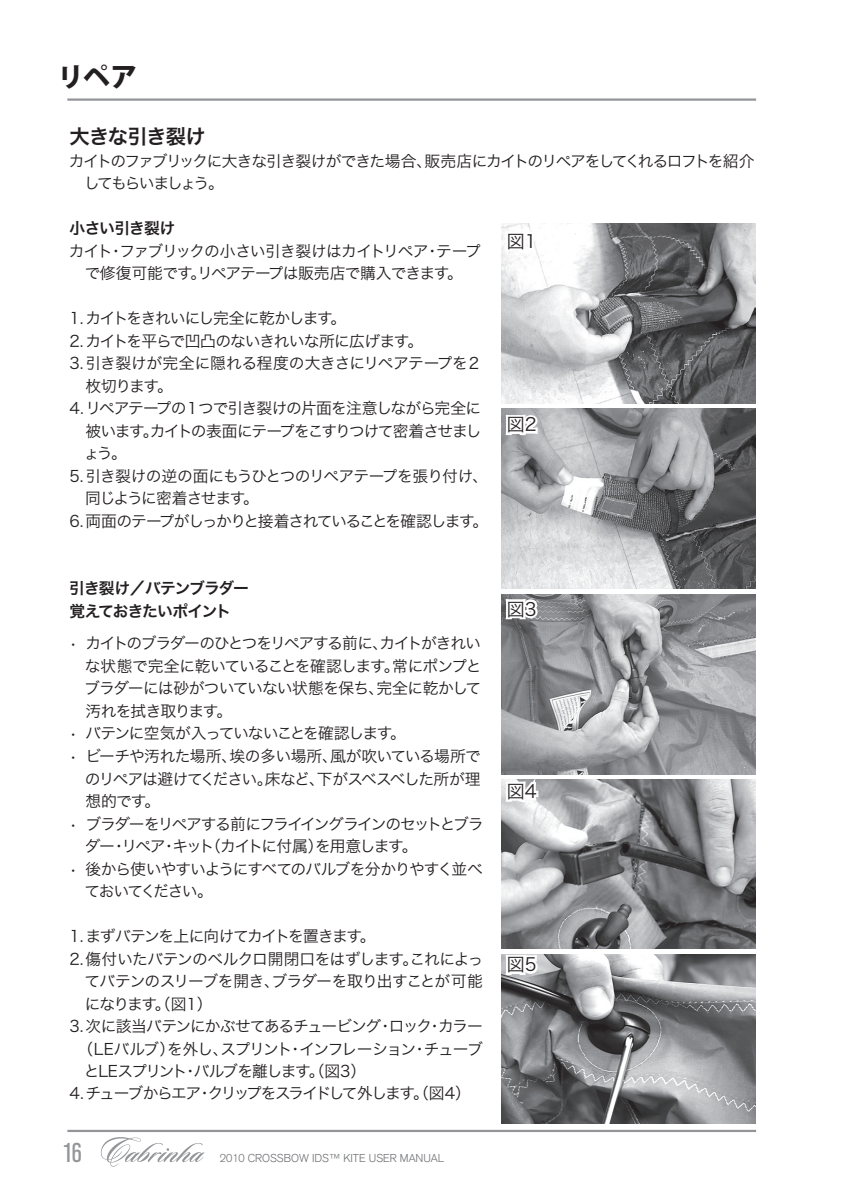
<style>
.page{position:relative;width:849px;height:1193px;background:#fff}
.page>*{position:absolute;margin:0;border:0;box-sizing:border-box;transform-origin:0 0}
.t1{font:800 27px "Koz Go Pro";color:#231f20}
.t2{font:condensed 27px "Akzidenz Grotesk BE";color:#939598}
.t3{font:20.25px "Hira Kaku Pro W6";letter-spacing:-.045em;color:#231f20}
.t4{font:18px "Hira Kaku Pro W3";color:#231f20}
.t5{font:15.75px/22.5px "Hira Kaku Pro W3";letter-spacing:-.075em;color:#231f20;text-align:justify}
.t6{font:15.75px/22.5px "Hira Kaku Pro W3";letter-spacing:-.055em;color:#231f20}
.t7{font:15.75px/22.5px "Hira Kaku Pro W3";letter-spacing:-.095em;color:#231f20}
.t8{font:15.75px/22.5px "Hira Kaku Pro W3";letter-spacing:-.05em;color:#231f20;text-align:center}
.t9{font:15.75px/22.5px "Hira Kaku Pro W3";letter-spacing:-.035em;color:#231f20}
.t10{font:15.75px "Hira Kaku Pro W3";letter-spacing:-.1em;color:#231f20}
.t11{font:15.75px/22.5px "Hira Kaku Pro W6";letter-spacing:-.055em;color:#231f20}
.t12{font:300 11.25px "Akzidenz Grotesk";color:#717275}
</style>
<div class="page">
<hr style="left:67px;top:1130px;width:688px;height:2px;background:#939598">
<svg style="left:101px;top:1137px;width:103px;height:29px"></svg>
<hr style="left:67px;top:98px;width:688px;height:3px;background:#939598">
<img style="left:501px;top:223px;width:254px;height:181px">
<img style="left:501px;top:409px;width:254px;height:179px">
<img style="left:501px;top:594px;width:254px;height:181px">
<img style="left:501px;top:779px;width:254px;height:169px">
<img style="left:501px;top:954px;width:254px;height:169px">
<svg style="left:502px;top:229px;width:34px;height:25px"></svg>
<svg style="left:502px;top:412px;width:39px;height:25px"></svg>
<svg style="left:501px;top:596px;width:39px;height:26px"></svg>
<svg style="left:502px;top:772px;width:38px;height:32px"></svg>
<svg style="left:502px;top:954px;width:37px;height:104px"></svg>
<h1 class="t1" style="left:57px;top:59px;width:82px">リペア</h1>
<p class="t3" style="left:70px;top:118px;width:137px">大きな引き裂け</p>
<p class="t7" style="left:84px;top:148px;width:671px;text-indent:-15px">カイトのファブリックに大きな引き裂けができた場合、販売店にカイトのリペアをしてくれるロフトを紹介してもらいましょう。</p>
<p class="t11" style="left:70px;top:216px;width:107px">小さい引き裂け</p>
<p class="t8" style="left:69px;top:238px;width:413px">カイト・ファブリックの小さい引き裂けはカイトリペア・テープで修復可能です。リペアテープは販売店で購入できます。</p>
<p class="t5" style="left:70px;top:306px;width:278px">1. カイトをきれいにし完全に乾かします。</p>
<p class="t6" style="left:70px;top:328px;width:355px">2. カイトを平らで凹凸のないきれいな所に広げます。</p>
<p class="t9" style="left:85px;top:351px;width:398px;text-indent:-16px">3. 引き裂けが完全に隠れる程度の大きさにリペアテープを２枚切ります。</p>
<p class="t5" style="left:84px;top:396px;width:399px;text-indent:-14px">4. リペアテープの１つで引き裂けの片面を注意しながら完全に被います。カイトの表面にテープをこすりつけて密着させましょう。</p>
<p class="t6" style="left:85px;top:463px;width:404px;text-indent:-16px">5. 引き裂けの逆の面にもうひとつのリペアテープを張り付け、同じように密着させます。</p>
<p class="t5" style="left:70px;top:508px;width:420px">6. 両面のテープがしっかりと接着されていることを確認します。</p>
<p class="t4" style="left:506px;top:225px;width:31px">図1</p>
<p class="t4" style="left:506px;top:409px;width:31px">図2</p>
<p class="t11" style="left:69px;top:576px;width:181px">引き裂け／バテンブラダー覚えておきたいポイント</p>
<p class="t5" style="left:84px;top:631px;width:398px;text-indent:-15px">• カイトのブラダーのひとつをリペアする前に、カイトがきれいな状態で完全に乾いていることを確認します。常にポンプとブラダーには砂がついていない状態を保ち、完全に乾かして汚れを拭き取ります。</p>
<p class="t5" style="left:70px;top:721px;width:338px">• バテンに空気が入っていないことを確認します。</p>
<p class="t5" style="left:85px;top:744px;width:397px;text-indent:-15px">• ビーチや汚れた場所、埃の多い場所、風が吹いている場所でのリペアは避けてください。床など、下がスベスベした所が理想的です。</p>
<p class="t5" style="left:85px;top:811px;width:400px;text-indent:-15px">• ブラダーをリペアする前にフライイングラインのセットとブラダー・リペア・キット（カイトに付属）を用意します。</p>
<p class="t5" style="left:85px;top:856px;width:399px;text-indent:-15px">• 後から使いやすいようにすべてのバルブを分かりやすく並べておいてください。</p>
<p class="t5" style="left:70px;top:924px;width:307px">1. まずバテンを上に向けてカイトを置きます。</p>
<p class="t5" style="left:85px;top:946px;width:400px;text-indent:-15px">2. 傷付いたバテンのベルクロ開閉口をはずします。これによってバテンのスリーブを開き、ブラダーを取り出すことが可能になります。（図1）</p>
<p class="t5" style="left:70px;top:1014px;width:414px">3. 次に該当バテンにかぶせてあるチュービング・ロック・カラー</p>
<p class="t5" style="left:77px;top:1036px;width:407px">（LEバルブ）を外し、スプリント・インフレーション・チューブ</p>
<p class="t5" style="left:84px;top:1058px;width:284px">とLEスプリント・バルブを離します。（図3）</p>
<p class="t10" style="left:70px;top:1079px;width:402px">4. チューブからエア・クリップをスライドして外します。（図4）</p>
<h1 class="t2" style="left:63px;top:1138px;width:20px">16</h1>
<p class="t12" style="left:220px;top:1151px;width:226px">2010 CROSSBOW IDS™ KITE USER MANUAL</p>
<p class="t4" style="left:506px;top:593px;width:31px">図3</p>
<p class="t4" style="left:506px;top:775px;width:31px">図4</p>
<p class="t4" style="left:506px;top:948px;width:31px">図5</p>
</div>
